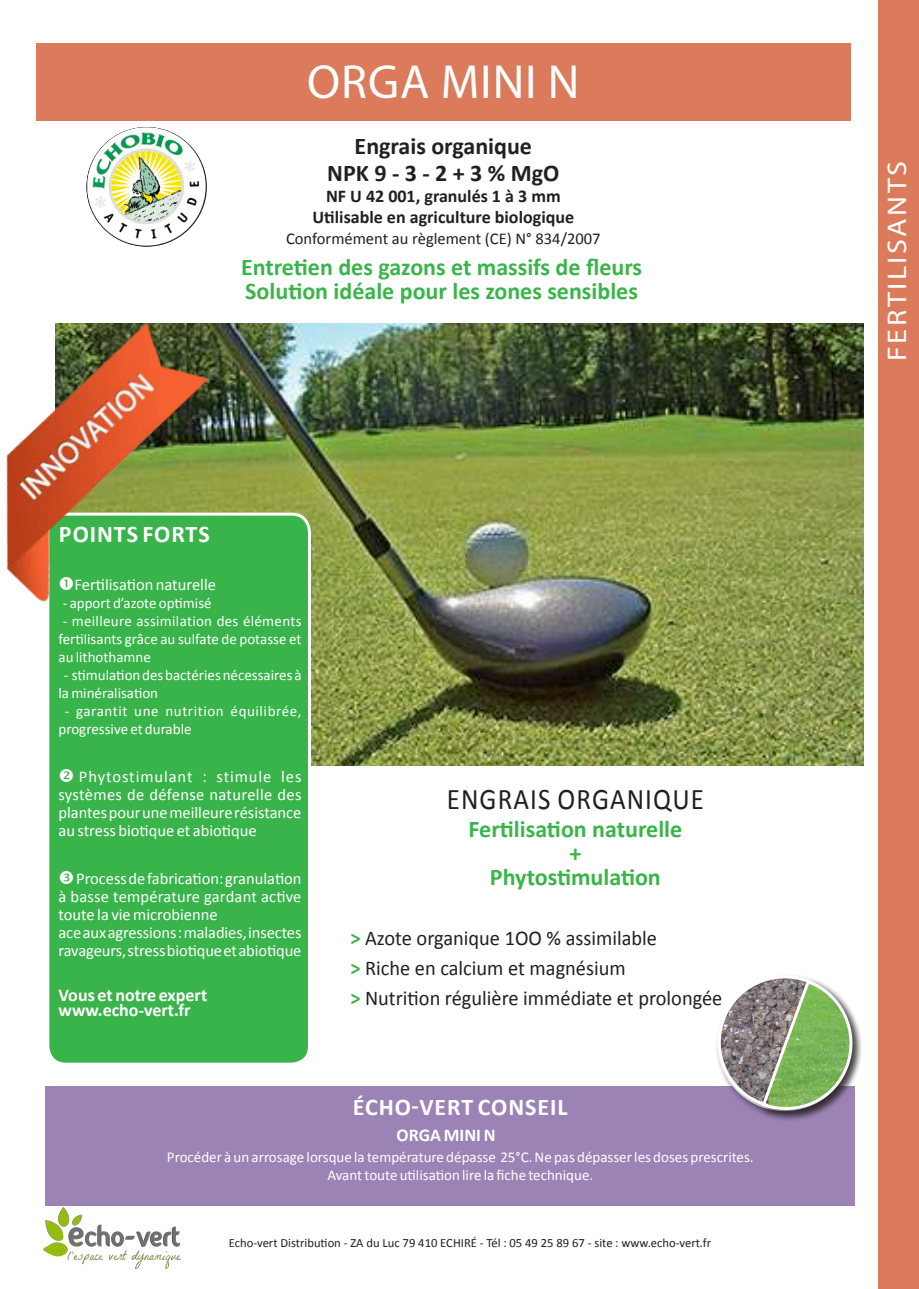
<style>
.page{position:relative;width:919px;height:1289px;background:#fff}
.page>*{position:absolute;margin:0;border:0;box-sizing:border-box;transform-origin:0 0}
.t1{font:48px "Myriad Pro";letter-spacing:.02em;color:#fff}
.t2{font:30px "Calibri";letter-spacing:.04em;color:#231f20;scale:.9 1}
.t3{font:27px "Myriad Pro";letter-spacing:.08em;color:#fff;scale:1.12 1}
.t4{font:700 24px/24px "Calibri";color:#3ab54a}
.t5{font:700 24px/27px "Calibri";color:#231f20;text-align:center}
.t6{font:700 24px "Calibri";letter-spacing:.04em;color:#fff}
.t7{font:21px/30px "Calibri";color:#231f20}
.t8{font:700 18px/21px "Calibri";color:#231f20;text-align:center}
.t9{font:700 18px/15px "Calibri";color:#fff}
.t10{font:16.5px/18px "Calibri";color:#fff;text-align:justify}
.t11{font:16.5px "Calibri";color:#231f20}
.t12{font:15px/18px "Calibri";color:#fff;text-align:center}
.t13{font:15px/18px "Calibri";letter-spacing:.04em;color:#fff}
.t14{font:12.6px "Calibri";color:#231f20}
.s1{font-weight:700;color:#3ab54a}
</style>
<div class="page">
<div style="left:36px;top:43px;width:814px;height:78px;background:#db7b5c"></div>
<div style="left:878px;top:0;width:40px;height:1288px;background:#db7b5c"></div>
<div style="left:45px;top:1086px;width:809px;height:119px;background:#9c83b5"></div>
<img style="left:44px;top:1207px;width:136px;height:61px">
<img style="left:86px;top:127px;width:120px;height:119px">
<div style="left:759px;top:977px;width:104px;height:144px;background:#231f20;opacity:.4"></div>
<svg style="left:717px;top:976px;width:146px;height:142px"></svg>
<img style="left:260px;top:323px;width:603px;height:442px">
<div style="left:48px;top:514px;width:261px;height:550px;background:#38b44a;border-radius:18px"></div>
<div style="left:46px;top:512px;width:265px;height:553px;border:3px solid #fff;border-radius:18px"></div>
<img style="left:6px;top:323px;width:254px;height:310px">
<svg style="left:60px;top:577px;width:13px;height:13px"></svg>
<h1 class="t1" style="left:307px;top:52px;width:274px">ORGA MINI N</h1>
<h3 class="t5" style="left:327px;top:133px;width:233px">Engrais organique<br>NPK 9 - 3 - 2 + 3 % MgO</h3>
<p class="t8" style="left:312px;top:186px;width:263px">NF U 42 001, granulés 1 à 3 mm<br>Utilisable en agriculture biologique</p>
<p class="t11" style="left:286px;top:228px;width:316px">Conformément au règlement (CE) N° 834/2007</p>
<h3 class="t4" style="left:241px;top:255px;width:402px">Entretien des gazons et massifs de fleurs<br>Solution idéale pour les zones sensibles</h3>
<h3 class="t6" style="left:59px;top:519px;width:152px">POINTS FORTS</h3>
<p class="t10" style="left:75px;top:575px;width:143px">Fertilisation naturelle</p>
<p class="t12" style="left:63px;top:594px;width:150px">- apport d’azote optimisé</p>
<p class="t12" style="left:58px;top:612px;width:244px;text-align:justify">- meilleure assimilation des éléments fertilisants grâce au sulfate de potasse et au lithothamne</p>
<p class="t12" style="left:58px;top:666px;width:244px;text-align:left;text-indent:5px">- stimulation des bactéries nécessaires à la minéralisation</p>
<p class="t13" style="left:58px;top:702px;width:244px;text-indent:6px">- garantit une nutrition équilibrée, progressive et durable</p>
<p class="t10" style="left:58px;top:767px;width:244px;text-indent:20px">Phytostimulant : stimule les systèmes de défense naturelle des plantes pour une meilleure résistance au stress biotique et abiotique</p>
<p class="t10" style="left:58px;top:869px;width:244px;text-align:left;text-indent:18px">Process de fabrication: granulation à basse température gardant active toute la vie microbienne<br>ace aux agressions: maladies, insectes ravageurs, stress biotique et abiotique</p>
<p class="t9" style="left:58px;top:987px;width:150px">Vous et notre expert www.echo-vert.fr</p>
<h2 class="t2" style="left:447px;top:779px;width:287px">ENGRAIS ORGANIQUE</h2>
<h3 class="t4" style="left:468px;top:817px;width:215px;text-align:center">Fertilisation naturelle +<br>Phytostimulation</h3>
<p class="t7" style="left:350px;top:923px;width:373px"><span class="s1">&gt;</span> Azote organique 1OO % assimilable<br><span class="s1">&gt;</span> Riche en calcium et magnésium<br><span class="s1">&gt;</span> Nutrition régulière immédiate et prolongée</p>
<h3 class="t6" style="left:353px;top:1091px;width:216px">ÉCHO-VERT CONSEIL</h3>
<p class="t9" style="left:396px;top:1127px;width:100px">ORGA MINI N</p>
<p class="t12" style="left:167px;top:1147px;width:588px">Procéder à un arrosage lorsque la température dépasse 25°C. Ne pas dépasser les doses prescrites.<br>Avant toute utilisation lire la fiche technique.</p>
<p class="t14" style="left:229px;top:1235px;width:484px">Echo-vert Distribution - ZA du Luc 79 410 ECHIRÉ - Tél : 05 49 25 89 67 - site : www.echo-vert.fr</p>
<h3 class="t3" style="left:880px;top:361px;width:180px;rotate:-90deg">FERTILISANTS</h3>
</div>
